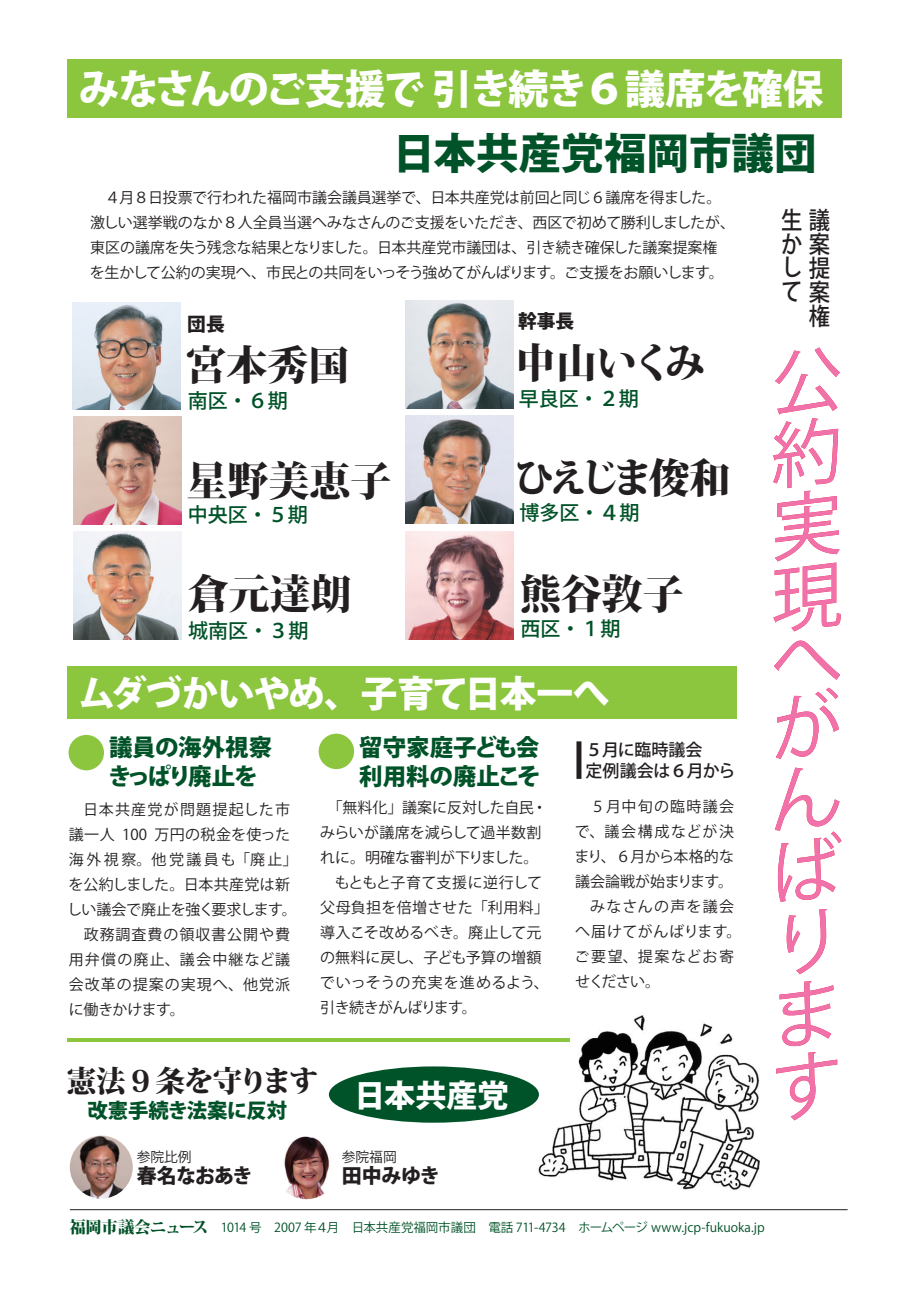
<style>
.page{position:relative;width:911px;height:1290px;background:#fff}
.page>*{position:absolute;margin:0;border:0;box-sizing:border-box;transform-origin:0 0}
.t1{font:71.5px/71.5px "Koz Go Pro";color:#f171ab;text-align:center}
.t2{font:800 42.62px "Koz Go Pro";color:#005228}
.t3{font:800 40.88px "Koz Min Pro";color:#231f20}
.t4{font:800 40.5px "Koz Go Pro";letter-spacing:-.05em;color:#fff}
.t5{font:800 36.62px "Koz Go Pro";letter-spacing:-.035em;color:#fff}
.t6{font:800 31.12px "Koz Go Pro";color:#fff}
.t7{font:800 29.62px "Koz Min Pro";letter-spacing:-.03em;color:#231f20}
.t8{font:500 24px/24px "Koz Go Pro";letter-spacing:.29em;color:#231f20;text-align:right;scale:.89 1}
.t9{font:800 23.5px/29.1px "Koz Go Pro";letter-spacing:-.01em;color:#005228}
.t10{font:800 20.38px "Koz Go Pro";color:#005228}
.t11{font:500 20px "Koz Go Pro";color:#005228}
.t12{font:800 20px "Koz Go Pro";letter-spacing:-.02em;color:#231f20}
.t13{font:800 18.75px "Koz Go Pro";color:#231f20}
.t14{font:500 17px/21px "Koz Go Pro";letter-spacing:-.015em;color:#231f20}
.t15{font:15px/25px "Koz Go Pro";color:#231f20}
.t16{font:15px/25px "Koz Go Pro";letter-spacing:.05em;color:#231f20}
.t17{font:15px/25px "Koz Go Pro";letter-spacing:.04em;color:#231f20}
.t18{font:13.75px "Koz Go Pro";color:#231f20}
.t19{font:12.5px "Koz Go Pro";letter-spacing:-.01em;color:#005228}
.s1{font-family:"Koz Min Pro";font-weight:800;font-size:16.25px}
</style>
<div class="page">
<img style="left:535px;top:1015px;width:225px;height:175px">
<div style="left:329px;top:1066px;width:210px;height:56px;background:#005228;border-radius:50%"></div>
<div style="left:69px;top:735px;width:35px;height:35px;background:#8bc63e;border-radius:50%"></div>
<div style="left:319px;top:734px;width:35px;height:35px;background:#8bc63e;border-radius:50%"></div>
<div style="left:68px;top:59px;width:773px;height:58px;background:#8bc63e"></div>
<svg style="left:68px;top:1037px;width:502px;height:4px;fill:#8bc63e"></svg>
<hr style="left:70px;top:1209px;width:777px;height:1px;background:#231f20">
<img style="left:405px;top:415px;width:108px;height:108px">
<img style="left:73px;top:417px;width:108px;height:108px">
<img style="left:73px;top:302px;width:108px;height:108px">
<img style="left:405px;top:301px;width:108px;height:108px">
<img style="left:73px;top:532px;width:108px;height:108px">
<img style="left:406px;top:531px;width:108px;height:108px">
<div style="left:68px;top:666px;width:668px;height:53px;background:#8bc63e"></div>
<img style="left:70px;top:1135px;width:63px;height:63px;border-radius:50%">
<img style="left:275px;top:1136px;width:63px;height:63px;border-radius:50%">
<div style="left:576px;top:741px;width:5px;height:38px;background:#231f20"></div>
<svg style="left:751px;top:1015px;width:9px;height:124px"></svg>
<h3 class="t4" style="left:79px;top:63px;width:746px">みなさんのご支援で 引き続き６議席を確保</h3>
<h2 class="t2" style="left:392px;top:126px;width:425px">日本共産党福岡市議団</h2>
<p class="t15" style="left:90px;top:186px;width:647px;text-indent:15px">４月８日投票で行われた福岡市議会議員選挙で、日本共産党は前回と同じ６議席を得ました。激しい選挙戦のなか８人全員当選へみなさんのご支援をいただき、西区で初めて勝利しましたが、東区の議席を失う残念な結果となりました。日本共産党市議団は、引き続き確保した議案提案権を生かして公約の実現へ、市民との共同をいっそう強めてがんばります。ご支援をお願いします。</p>
<p class="t13" style="left:187px;top:312px;width:39px">団長</p>
<p class="t13" style="left:518px;top:309px;width:58px">幹事長</p>
<h3 class="t3" style="left:186px;top:334px;width:165px">宮本秀国</h3>
<h3 class="t11" style="left:188px;top:387px;width:101px">南区・６期</h3>
<h3 class="t3" style="left:187px;top:450px;width:206px">星野美恵子</h3>
<h3 class="t11" style="left:188px;top:502px;width:121px">中央区・５期</h3>
<h3 class="t3" style="left:188px;top:563px;width:165px">倉元達朗</h3>
<h3 class="t11" style="left:188px;top:617px;width:121px">城南区・３期</h3>
<h3 class="t3" style="left:515px;top:333px;width:192px">中山いくみ</h3>
<h3 class="t11" style="left:519px;top:386px;width:121px">早良区・２期</h3>
<h3 class="t3" style="left:514px;top:447px;width:218px">ひえじま俊和</h3>
<h3 class="t11" style="left:519px;top:500px;width:121px">博多区・４期</h3>
<h3 class="t3" style="left:520px;top:563px;width:165px">熊谷敦子</h3>
<h3 class="t11" style="left:520px;top:616px;width:101px">西区・１期</h3>
<h3 class="t8" style="left:781px;top:209px;width:56px">生議か案し提て案権</h3>
<h1 class="t1" style="left:738px;top:355px;width:99px;rotate:-7deg">公約実現</h1>
<h3 class="t5" style="left:78px;top:669px;width:532px">ムダづかいやめ、子育て日本一へ</h3>
<h3 class="t9" style="left:108px;top:734px;width:166px">議員の海外視察きっぱり廃止を</h3>
<h3 class="t9" style="left:359px;top:734px;width:183px">留守家庭子ども会利用料の廃止こそ</h3>
<p class="t14" style="left:585px;top:740px;width:151px">５月に臨時議会<br>定例議会は６月から</p>
<p class="t16" style="left:67px;top:797px;width:232px;text-indent:16px">日本共産党が問題提起した市議一人 100 万円の税金を使った海外視察。他党議員も「廃止」を公約しました。日本共産党は新しい議会で廃止を強く要求します。　政務調査費の領収書公開や費用弁償の廃止、議会中継など議会改革の提案の実現へ、他党派に働きかけます。</p>
<p class="t15" style="left:320px;top:796px;width:231px;text-indent:8px">「無料化」議案に反対した自民・みらいが議席を減らして過半数割れに。明確な審判が下りました。　もともと子育て支援に逆行して父母負担を倍増させた「利用料」導入こそ改めるべき。廃止して元の無料に戻し、子ども予算の増額でいっそうの充実を進めるよう、引き続きがんばります。</p>
<p class="t17" style="left:574px;top:794px;width:169px;text-indent:16px">５月中旬の臨時議会で、議会構成などが決まり、６月から本格的な議会論戦が始まります。　みなさんの声を議会へ届けてがんばります。ご要望、提案などお寄せください。</p>
<h3 class="t7" style="left:67px;top:1058px;width:253px">憲法９条を守ります</h3>
<h3 class="t10" style="left:87px;top:1097px;width:201px">改憲手続き法案に反対</h3>
<h3 class="t6" style="left:354px;top:1075px;width:156px">日本共産党</h3>
<p class="t18" style="left:137px;top:1148px;width:56px">参院比例</p>
<p class="t18" style="left:342px;top:1148px;width:56px">参院福岡</p>
<h3 class="t12" style="left:137px;top:1163px;width:117px">春名なおあき</h3>
<h3 class="t12" style="left:342px;top:1163px;width:99px">田中みゆき</h3>
<h1 class="t1" style="left:729px;top:774px;width:108px;rotate:-7deg">んばります</h1>
<p class="t19" style="left:69px;top:1219px;width:697px"><span class="s1">福岡市議会ニュース</span>　1014 号　2007 年４月　日本共産党福岡市議団　電話 711-4734　ホームページ www.jcp-fukuoka.jp</p>
</div>
